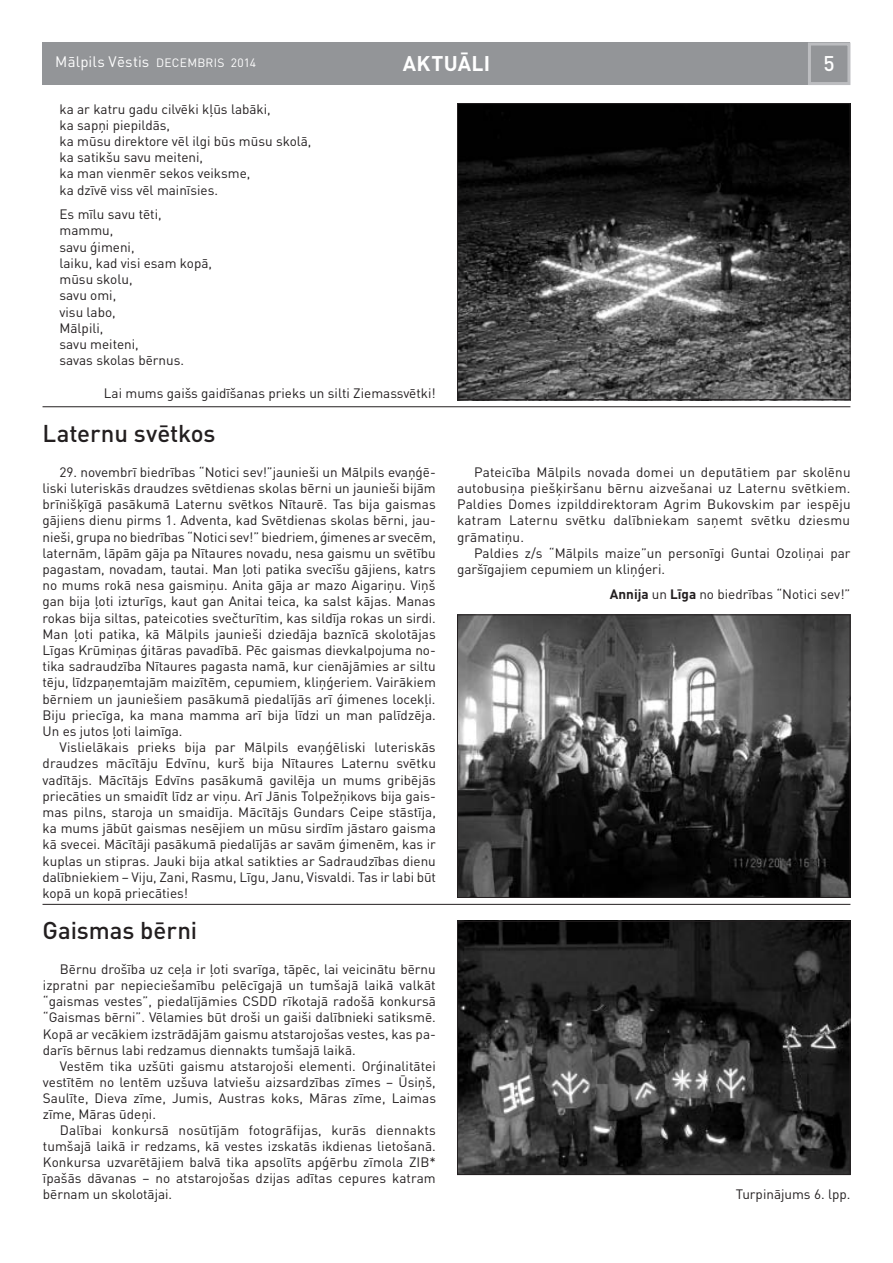
<style>
.page{position:relative;width:893px;height:1263px;background:#fff}
.page>*{position:absolute;margin:0;border:0;box-sizing:border-box;transform-origin:0 0}
.t1{font:500 24px "DIN Pro";letter-spacing:-.005em;color:#231f20}
.t2{font:700 21px "DIN Pro";color:#fff}
.t3{font:500 21px "DIN Pro";color:#fff}
.t4{font:15px "DIN Pro";letter-spacing:.01em;color:#fff}
.t5{font:13.5px/16.2px "DIN Pro";color:#231f20;text-align:justify}
.t6{font:12px "DIN Pro";color:#fff}
.s1{font-size:12px}
.s2{font-weight:700}
</style>
<div class="page">
<div style="left:43px;top:43px;width:807px;height:42px;background:#939598"></div>
<div style="left:808px;top:43px;width:42px;height:42px;border:3px solid #bcbdc0"></div>
<img style="left:459px;top:105px;width:389px;height:293px">
<div style="left:457px;top:103px;width:393px;height:297px;border:1px solid #231f20"></div>
<img style="left:459px;top:616px;width:389px;height:280px">
<div style="left:457px;top:614px;width:393px;height:284px;border:1px solid #231f20"></div>
<img style="left:459px;top:923px;width:389px;height:250px">
<div style="left:457px;top:921px;width:393px;height:254px;border:1px solid #231f20"></div>
<hr style="left:43px;top:406px;width:807px;height:1px;background:#231f20">
<hr style="left:43px;top:904px;width:807px;height:1px;background:#231f20">
<h2 class="t2" style="left:403px;top:49px;width:28px">Aktu</h2>
<h2 class="t2" style="left:458px;top:49px;width:23px">āli</h2>
<p class="t4" style="left:55px;top:51px;width:133px">Mālpils Vēstis <span class="s1">decembris</span></p>
<p class="t6" style="left:231px;top:54px;width:27px">2014</p>
<h2 class="t3" style="left:824px;top:49px;width:13px">5</h2>
<p class="t5" style="left:60px;top:100px;width:254px;text-align:left">ka ar katru gadu cilvēki kļūs labāki,<br>ka sapņi piepildās,<br>ka mūsu direktore vēl ilgi būs mūsu skolā, ka satikšu savu meiteni,<br>ka man vienmēr sekos veiksme,<br>ka dzīvē viss vēl mainīsies.</p>
<p class="t5" style="left:60px;top:206px;width:154px;text-align:left">Es mīlu savu tēti, mammu,<br>savu ģimeni,<br>laiku, kad visi esam kopā, mūsu skolu,<br>savu omi,<br>visu labo,<br>Mālpili,<br>savu meiteni,<br>savas skolas bērnus.</p>
<p class="t5" style="left:104px;top:384px;width:333px">Lai mums gaišs gaidīšanas prieks un silti Ziemassvētki!</p>
<h1 class="t1" style="left:43px;top:417px;width:175px">Laternu svētkos</h1>
<p class="t5" style="left:43px;top:463px;width:395px;text-indent:17px">29. novembrī biedrības “Notici sev!”jaunieši un Mālpils evaņģē&shy;liski luteriskās draudzes svētdienas skolas bērni un jaunieši bijām brīnišķīgā pasākumā Laternu svētkos Nītaurē. Tas bija gaismas gājiens dienu pirms 1. Adventa, kad Svētdienas skolas bērni, jau&shy;nieši, grupa no biedrības “Notici sev!” biedriem, ģimenes ar svecēm, laternām, lāpām gāja pa Nītaures novadu, nesa gaismu un svētību pagastam, novadam, tautai. Man ļoti patika svecīšu gājiens, katrs no mums rokā nesa gaismiņu. Anita gāja ar mazo Aigariņu. Viņš gan bija ļoti izturīgs, kaut gan Anitai teica, ka salst kājas. Manas rokas bija siltas, pateicoties svečturītim, kas sildīja rokas un sirdi.<br>Man ļoti patika, kā Mālpils jaunieši dziedāja baznīcā skolotājas Līgas Krūmiņas ģitāras pavadībā. Pēc gaismas dievkalpojuma no&shy;tika sadraudzība Nītaures pagasta namā, kur cienājāmies ar siltu tēju, līdzpaņemtajām maizītēm, cepumiem, kliņģeriem. Vairākiem bērniem un jauniešiem pasākumā piedalījās arī ģimenes locekļi.<br>Biju priecīga, ka mana mamma arī bija līdzi un man palīdzēja.<br>Un es jutos ļoti laimīga.</p>
<p class="t5" style="left:43px;top:739px;width:395px;text-indent:17px">Vislielākais prieks bija par Mālpils evaņģēliski luteriskās draudzes mācītāju Edvīnu, kurš bija Nītaures Laternu svētku vadītājs. Mācītājs Edvīns pasākumā gavilēja un mums gribējās priecāties un smaidīt līdz ar viņu. Arī Jānis Tolpežņikovs bija gais&shy;mas pilns, staroja un smaidīja. Mācītājs Gundars Ceipe stāstīja, ka mums jābūt gaismas nesējiem un mūsu sirdīm jāstaro gaisma kā svecei. Mācītāji pasākumā piedalījās ar savām ģimenēm, kas ir kuplas un stipras. Jauki bija atkal satikties ar Sadraudzības dienu dalībniekiem – Viju, Zani, Rasmu, Līgu, Janu, Visvaldi. Tas ir labi būt kopā un kopā priecāties!</p>
<h1 class="t1" style="left:43px;top:914px;width:156px">Gaismas bērni</h1>
<p class="t5" style="left:43px;top:961px;width:395px;text-indent:17px">Bērnu drošība uz ceļa ir ļoti svarīga, tāpēc, lai veicinātu bērnu izpratni par nepieciešamību pelēcīgajā un tumšajā laikā valkāt “gaismas vestes”, piedalījāmies CSDD rīkotajā radošā konkursā “Gaismas bērni”. Vēlamies būt droši un gaiši dalībnieki satiksmē.<br>Kopā ar vecākiem izstrādājām gaismu atstarojošas vestes, kas pa&shy;darīs bērnus labi redzamus diennakts tumšajā laikā.</p>
<p class="t5" style="left:43px;top:1057px;width:395px;text-indent:17px">Vestēm tika uzšūti gaismu atstarojoši elementi. Orģinalitātei vestītēm no lentēm uzšuva latviešu aizsardzības zīmes – Ūsiņš, Saulīte, Dieva zīme, Jumis, Austras koks, Māras zīme, Laimas zīme, Māras ūdeņi.</p>
<p class="t5" style="left:43px;top:1121px;width:395px;text-indent:17px">Dalībai konkursā nosūtījām fotogrāfijas, kurās diennakts tumšajā laikā ir redzams, kā vestes izskatās ikdienas lietošanā.<br>Konkursa uzvarētājiem balvā tika apsolīts apģērbu zīmola ZIB* īpašās dāvanas – no atstarojošas dzijas adītas cepures katram bērnam un skolotājai.</p>
<p class="t5" style="left:457px;top:463px;width:395px;text-indent:17px">Pateicība Mālpils novada domei un deputātiem par skolēnu autobusiņa piešķiršanu bērnu aizvešanai uz Laternu svētkiem.<br>Paldies Domes izpilddirektoram Agrim Bukovskim par iespēju katram Laternu svētku dalībniekam saņemt svētku dziesmu grāmatiņu.</p>
<p class="t5" style="left:457px;top:544px;width:395px;text-indent:17px">Paldies z/s “Mālpils maize”un personīgi Guntai Ozoliņai par garšīgajiem cepumiem un kliņģeri.</p>
<p class="t5" style="left:610px;top:585px;width:242px"><span class="s2">Annija</span> un <span class="s2">Līga</span> no biedrības “Notici sev!”</p>
<p class="t5" style="left:736px;top:1186px;width:116px">Turpinājums 6. lpp.</p>
</div>
